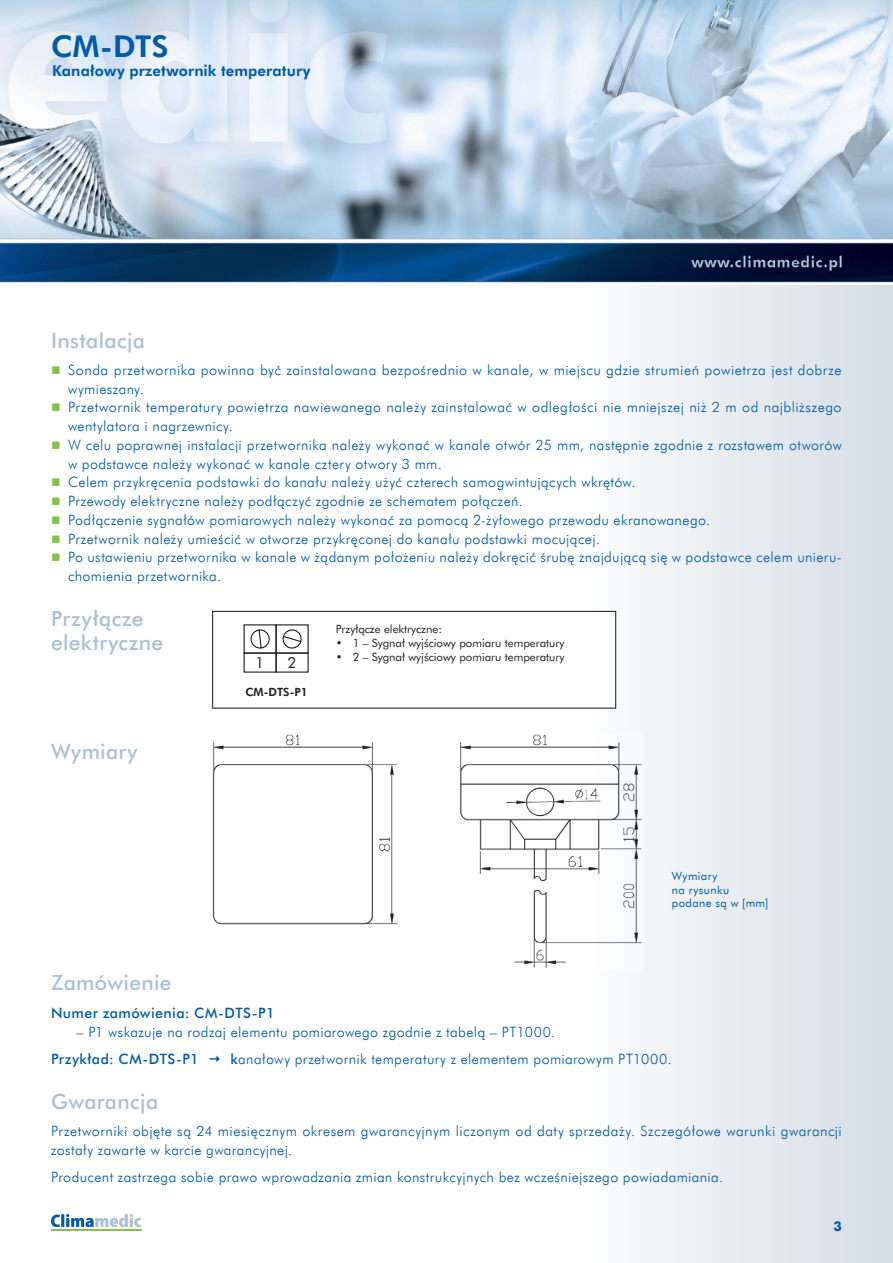
<style>
.page{position:relative;width:893px;height:1263px;background:#fff}
.page>*{position:absolute;margin:0;border:0;box-sizing:border-box;transform-origin:0 0}
.t1{font:30px "Futura Hv EU";color:#005ba8}
.t2{font:21px/24px "Futura Md EU";letter-spacing:.015em;color:#acc1d2}
.t3{font:15.15px "Futura EU";color:#231f20}
.t4{font:15px "Futura Hv EU";letter-spacing:.005em;color:#005ba8}
.t5{font:14.25px/18.8px "Futura Lt EU";letter-spacing:.03em;color:#005ba8}
.t6{font:14.25px "Futura Md EU";letter-spacing:.03em;color:#005ba8}
.t7{font:700 13.5px "Futura EU";color:#005ba8}
.t8{font:11.4px "Futura EU";color:#231f20}
.t9{font:11.4px "Futura Hv EU";color:#231f20}
.t10{font:11.25px/13.5px "Futura EU";letter-spacing:.04em;color:#005ba8}
.s1{font-family:"Newspaper Pi";color:#82c347}
.s2{font-family:"Futura Md EU"}
</style>
<div class="page">
<svg style="left:587px;top:285px;width:306px;height:978px"></svg>
<img style="left:0;top:0;width:893px;height:283px">
<svg style="left:51px;top:1214px;width:90px;height:13px"></svg>
<hr style="left:51px;top:1230px;width:90px;height:1px;background:#82c347">
<svg style="left:212px;top:611px;width:404px;height:98px"></svg>
<img style="left:212px;top:733px;width:431px;height:237px">
<h1 class="t1" style="left:51px;top:27px;width:119px">CM-DTS</h1>
<p class="t4" style="left:52px;top:62px;width:260px">Kanałowy przetwornik temperatury</p>
<h2 class="t2" style="left:51px;top:329px;width:96px">Instalacja</h2>
<p class="t5" style="left:51px;top:361px;width:792px"><span class="s1">r</span> Sonda przetwornika powinna być zainstalowana bezpośrednio w kanale, w miejscu gdzie strumień powietrza jest dobrze</p>
<p class="t5" style="left:68px;top:380px;width:77px">wymieszany.</p>
<p class="t5" style="left:51px;top:398px;width:792px"><span class="s1">r</span> Przetwornik temperatury powietrza nawiewanego należy zainstalować w odległości nie mniejszej niż 2 m od najbliższego</p>
<p class="t5" style="left:68px;top:417px;width:166px">wentylatora i nagrzewnicy.</p>
<p class="t5" style="left:51px;top:436px;width:792px"><span class="s1">r</span> W celu poprawnej instalacji przetwornika należy wykonać w kanale otwór 25 mm, następnie zgodnie z rozstawem otworów</p>
<p class="t5" style="left:68px;top:455px;width:375px">w podstawce należy wykonać w kanale cztery otwory 3 mm.</p>
<p class="t5" style="left:51px;top:473px;width:586px"><span class="s1">r</span> Celem przykręcenia podstawki do kanału należy użyć czterech samogwintujących wkrętów.</p>
<p class="t5" style="left:51px;top:492px;width:473px"><span class="s1">r</span> Przewody elektryczne należy podłączyć zgodnie ze schematem połączeń.</p>
<p class="t5" style="left:51px;top:511px;width:661px"><span class="s1">r</span> Podłączenie sygnałów pomiarowych należy wykonać za pomocą 2-żyłowego przewodu ekranowanego.</p>
<p class="t5" style="left:51px;top:530px;width:550px"><span class="s1">r</span> Przetwornik należy umieścić w otworze przykręconej do kanału podstawki mocującej.</p>
<p class="t5" style="left:51px;top:548px;width:792px"><span class="s1">r</span> Po ustawieniu przetwornika w kanale w żądanym położeniu należy dokręcić śrubę znajdującą się w podstawce celem unieru-</p>
<p class="t5" style="left:68px;top:567px;width:155px">chomienia przetwornika.</p>
<h2 class="t2" style="left:51px;top:608px;width:114px">Przyłącze elektryczne</h2>
<p class="t8" style="left:336px;top:622px;width:108px">Przyłącze elektryczne:</p>
<p class="t8" style="left:336px;top:636px;width:230px">• 1 – Sygnał wyjściowy pomiaru temperatury</p>
<p class="t8" style="left:336px;top:649px;width:230px">• 2 – Sygnał wyjściowy pomiaru temperatury</p>
<p class="t3" style="left:288px;top:653px;width:10px">2</p>
<p class="t3" style="left:255px;top:653px;width:10px">1</p>
<h2 class="t2" style="left:51px;top:740px;width:88px">Wymiary</h2>
<p class="t9" style="left:245px;top:685px;width:64px">CM-DTS-P1</p>
<p class="t10" style="left:672px;top:870px;width:98px">Wymiary<br>na rysunku podane są w [mm]</p>
<h2 class="t2" style="left:51px;top:972px;width:122px">Zamówienie</h2>
<p class="t6" style="left:51px;top:1004px;width:225px">Numer zamówienia: CM-DTS-P1</p>
<p class="t5" style="left:77px;top:1022px;width:480px">– P1 wskazuje na rodzaj elementu pomiarowego zgodnie z tabelą – PT1000.</p>
<p class="t6" style="left:51px;top:1050px;width:149px">Przykład: CM-DTS-P1</p>
<p class="t5" style="left:231px;top:1050px;width:443px"><span class="s2">k</span>anałowy przetwornik temperatury z elementem pomiarowym PT1000.</p>
<h2 class="t2" style="left:51px;top:1090px;width:109px">Gwarancja</h2>
<p class="t5" style="left:51px;top:1122px;width:792px">Przetworniki objęte są 24 miesięcznym okresem gwarancyjnym liczonym od daty sprzedaży. Szczegółowe warunki gwarancji zostały zawarte w karcie gwarancyjnej.</p>
<p class="t5" style="left:51px;top:1168px;width:674px">Producent zastrzega sobie prawo wprowadzania zmian konstrukcyjnych bez wcześniejszego powiadamiania.</p>
<p class="t7" style="left:833px;top:1217px;width:10px">3</p>
</div>
